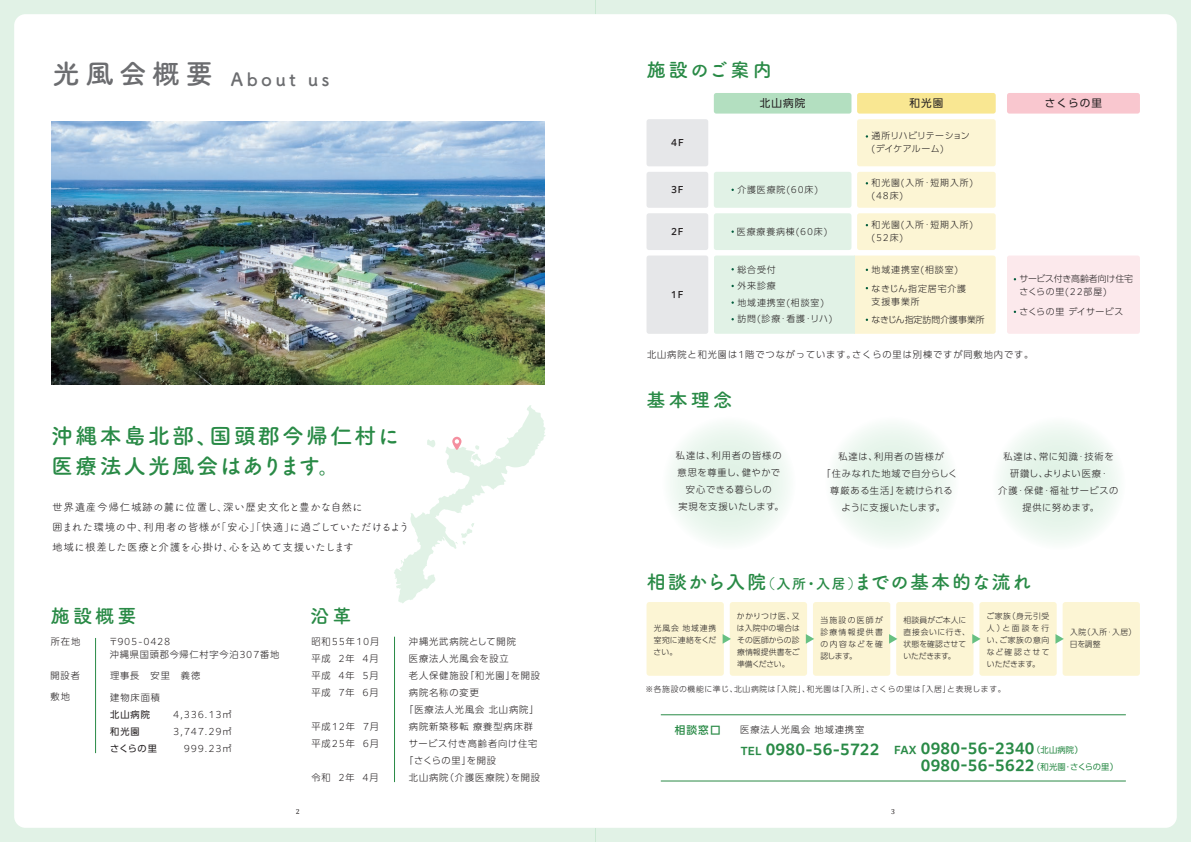
<style>
.page{position:relative;width:1191px;height:842px;background:#fff}
.page>*{position:absolute;margin:0;border:0;box-sizing:border-box;transform-origin:0 0}
.t1{font:22px/29.8px "Tsuku A Rd Gothic Std B";letter-spacing:.1em;color:#298a46}
.t2{font:19.1px "Tsuku A Rd Gothic Std B";letter-spacing:.06em;color:#298a46}
.t3{font:19.1px "Tsuku A Rd Gothic Std B";letter-spacing:.1em;color:#298a46}
.t4{font:18.4px "Tsuku A Rd Gothic Std B";letter-spacing:.18em;color:#6c6d70}
.t5{font:700 14.4px/16.4px "PUD Shin Go Pr 6 N De";letter-spacing:.02em;color:#298a46}
.t6{font:10.6px/19.8px "Tsuku A Rd Gothic Std R";letter-spacing:.02em;color:#231f20}
.t7{font:10.6px "PUD Shin Go Pr 6 N";letter-spacing:.1em;color:#231f20}
.t8{font:500 10.6px "PUD Shin Go Pr 6 N";color:#298a46}
.t9{font:300 9.2px/17px "PUD Shin Go Pr 6 N";letter-spacing:.1em;color:#231f20;text-align:right}
.t10{font:300 9.2px/17px "PUD Shin Go Pr 6 N";letter-spacing:.075em;color:#231f20;text-align:center}
.t11{font:300 9.2px/13px "PUD Shin Go Pr 6 N";letter-spacing:.08em;color:#231f20}
.t12{font:300 9.2px "PUD Shin Go Pr 6 N";letter-spacing:.065em;color:#231f20}
.t13{font:9.2px/17px "PUD Shin Go Pr 6 N";letter-spacing:.1em;color:#231f20}
.t14{font:300 9.2px "PUD Shin Go Pr 6 N";letter-spacing:.05em;color:#231f20}
.t15{font:300 8.9px/16.4px "PUD Shin Go Pr 6 N";letter-spacing:.1em;color:#231f20}
.t16{font:300 8.9px/13px "PUD Shin Go Pr 6 N";letter-spacing:-.015em;color:#231f20}
.t17{font:300 8.9px/13px "PUD Shin Go Pr 6 N";letter-spacing:.015em;color:#231f20}
.t18{font:300 8.9px "PUD Shin Go Pr 6 N";color:#231f20}
.t19{font:300 8.9px "PUD Shin Go Pr 6 N";letter-spacing:.05em;color:#231f20}
.t20{font:500 8.9px "PUD Shin Go Pr 6 N";letter-spacing:.1em;color:#231f20}
.t21{font:300 7.8px/12px "PUD Shin Go Pr 6 N";letter-spacing:.08em;color:#231f20;text-align:justify}
.t22{font:300 7.8px/12px "PUD Shin Go Pr 6 N";letter-spacing:.02em;color:#231f20}
.t23{font:300 7.8px/12px "PUD Shin Go Pr 6 N";letter-spacing:.03em;color:#231f20}
.t24{font:7.1px "Cambria";color:#231f20}
.s1{font-size:27.6px}
.s2{font-size:14.2px}
.s3{font-size:10.3px}
.s4{font-family:"PUD Shin Go Pr 6 N";font-weight:400;font-size:8.3px}
</style>
<div class="page">
<div style="left:595px;top:0;width:596px;height:842px;background:#e1f2e6"></div>
<div style="left:595px;top:14px;width:581px;height:814px;background:#fff"></div>
<div style="left:854px;top:255px;width:141px;height:79px;background:#fcf5d4"></div>
<div style="left:714px;top:255px;width:140px;height:79px;background:#e1f2e6"></div>
<div style="left:857px;top:119px;width:138px;height:47px;background:#fcf5d4;border-radius:2px"></div>
<div style="left:857px;top:172px;width:138px;height:36px;background:#fcf5d4;border-radius:2px"></div>
<div style="left:857px;top:213px;width:138px;height:37px;background:#fcf5d4;border-radius:2px"></div>
<div style="left:1007px;top:255px;width:133px;height:79px;background:#fce9ec;border-radius:2px"></div>
<div style="left:714px;top:172px;width:137px;height:36px;background:#e1f2e6;border-radius:2px"></div>
<div style="left:714px;top:213px;width:137px;height:37px;background:#e1f2e6;border-radius:2px"></div>
<div style="left:857px;top:93px;width:138px;height:21px;background:#f9e792;border-radius:2px"></div>
<div style="left:1007px;top:93px;width:133px;height:21px;background:#f9c7cf;border-radius:2px"></div>
<div style="left:714px;top:93px;width:137px;height:21px;background:#b3dfc0;border-radius:2px"></div>
<div style="left:646px;top:172px;width:62px;height:36px;background:#e6e7e9;border-radius:2px"></div>
<div style="left:646px;top:213px;width:62px;height:37px;background:#e6e7e9;border-radius:2px"></div>
<div style="left:646px;top:255px;width:62px;height:79px;background:#e6e7e9;border-radius:2px"></div>
<div style="left:646px;top:119px;width:62px;height:47px;background:#e6e7e9;border-radius:2px"></div>
<svg style="left:661px;top:416px;width:135px;height:134px"></svg>
<svg style="left:824px;top:416px;width:134px;height:134px"></svg>
<svg style="left:991px;top:416px;width:134px;height:134px"></svg>
<div style="left:646px;top:602px;width:78px;height:74px;background:#fcf5d4;border-radius:3px"></div>
<div style="left:729px;top:602px;width:78px;height:74px;background:#fcf5d4;border-radius:3px"></div>
<div style="left:813px;top:602px;width:77px;height:74px;background:#fcf5d4;border-radius:3px"></div>
<div style="left:896px;top:602px;width:77px;height:74px;background:#fcf5d4;border-radius:3px"></div>
<div style="left:979px;top:602px;width:77px;height:74px;background:#fcf5d4;border-radius:3px"></div>
<div style="left:1062px;top:602px;width:78px;height:74px;background:#fcf5d4;border-radius:3px"></div>
<svg style="left:722px;top:634px;width:9px;height:10px"></svg>
<svg style="left:806px;top:634px;width:8px;height:10px"></svg>
<svg style="left:889px;top:634px;width:8px;height:10px"></svg>
<svg style="left:972px;top:634px;width:8px;height:10px"></svg>
<svg style="left:1055px;top:634px;width:8px;height:10px"></svg>
<hr style="left:661px;top:715px;width:464px;height:1px;background:#298a46">
<hr style="left:661px;top:781px;width:464px;height:1px;background:#298a46">
<div style="left:0;top:0;width:595px;height:842px;background:#e1f2e6"></div>
<div style="left:14px;top:14px;width:581px;height:814px;background:#fff"></div>
<svg style="left:394px;top:405px;width:151px;height:198px"></svg>
<hr style="left:95px;top:638px;width:1px;height:115px;background:#298a46">
<hr style="left:394px;top:637px;width:1px;height:145px;background:#298a46">
<img style="left:51px;top:122px;width:493px;height:262px">
<h3 class="t4" style="left:53px;top:65px;width:278px"><span class="s1">光風会概要</span> About us</h3>
<h1 class="t1" style="left:51px;top:419px;width:349px">沖縄本島北部、国頭郡今帰仁村に医療法人光風会はあります。</h1>
<p class="t6" style="left:52px;top:497px;width:359px">世界遺産今帰仁城跡の麓に位置し、深い歴史文化と豊かな自然に<br>囲まれた環境の中、利用者の皆様が「安心」「快適」に過ごしていただけるよう地域に根差した医療と介護を心掛け、心を込めて支援いたします</p>
<h2 class="t3" style="left:51px;top:601px;width:87px">施設概要</h2>
<p class="t9" style="left:51px;top:633px;width:31px">所在地</p>
<p class="t9" style="left:50px;top:667px;width:31px">開設者</p>
<p class="t9" style="left:51px;top:689px;width:21px">敷地</p>
<p class="t11" style="left:109px;top:635px;width:172px">〒905-0428<br>沖縄県国頭郡今帰仁村字今泊307番地</p>
<p class="t9" style="left:110px;top:667px;width:92px">理事長　安里　義徳</p>
<p class="t9" style="left:110px;top:689px;width:51px">建物床面積</p>
<p class="t13" style="left:110px;top:706px;width:48px">北山病院和光園<br>さくらの里</p>
<p class="t9" style="left:173px;top:706px;width:60px">4,336.13㎡<br>3,747.29㎡<br>999.23㎡</p>
<p class="t24" style="left:296px;top:807px;width:5px">2</p>
<h2 class="t3" style="left:310px;top:601px;width:43px">沿革</h2>
<p class="t9" style="left:311px;top:633px;width:69px;text-align:justify">昭和55年10月平成 2年 4月平成 4年 5月平成 7年 6月</p>
<p class="t9" style="left:311px;top:718px;width:69px;text-align:left">平成12年 7月平成25年 6月</p>
<p class="t9" style="left:311px;top:769px;width:69px">令和 2年 4月</p>
<p class="t9" style="left:409px;top:633px;width:108px">沖縄光武病院として開院</p>
<p class="t9" style="left:409px;top:650px;width:101px">医療法人光風会を設立</p>
<p class="t9" style="left:409px;top:667px;width:133px">老人保健施設「和光園」を開設</p>
<p class="t9" style="left:409px;top:684px;width:72px">病院名称の変更</p>
<p class="t9" style="left:404px;top:701px;width:136px">「医療法人光風会 北山病院」</p>
<p class="t9" style="left:409px;top:718px;width:126px">病院新築移転 療養型病床群</p>
<p class="t11" style="left:409px;top:737px;width:130px">サービス付き高齢者向け住宅</p>
<p class="t12" style="left:404px;top:753px;width:93px">「さくらの里」を開設</p>
<p class="t9" style="left:409px;top:769px;width:133px">北山病院（介護医療院）を開設</p>
<h2 class="t3" style="left:646px;top:55px;width:127px">施設のご案内</h2>
<p class="t20" style="left:671px;top:138px;width:14px">4F</p>
<p class="t20" style="left:671px;top:185px;width:14px">3F</p>
<p class="t20" style="left:671px;top:227px;width:14px">2F</p>
<p class="t20" style="left:671px;top:290px;width:14px">1F</p>
<p class="t7" style="left:760px;top:97px;width:47px">北山病院</p>
<p class="t7" style="left:909px;top:97px;width:36px">和光園</p>
<p class="t7" style="left:1044px;top:97px;width:59px">さくらの里</p>
<p class="t15" style="left:737px;top:181px;width:82px">介護医療院(60床)</p>
<p class="t15" style="left:737px;top:223px;width:92px">医療療養病棟(60床)</p>
<p class="t15" style="left:737px;top:262px;width:96px">総合受付<br>外来診療<br>地域連携室(相談室)訪問(診療・看護･リハ)</p>
<p class="t17" style="left:871px;top:130px;width:100px">通所リハビリテーション(デイケアルーム)</p>
<p class="t15" style="left:871px;top:177px;width:103px;line-height:13px">和光園(入所・短期入所) (48床)</p>
<p class="t15" style="left:871px;top:218px;width:103px;line-height:13px">和光園(入所・短期入所) (52床)</p>
<p class="t15" style="left:871px;top:262px;width:88px">地域連携室(相談室)</p>
<p class="t18" style="left:871px;top:312px;width:115px">なきじん指定訪問介護事業所</p>
<p class="t15" style="left:871px;top:282px;width:96px;line-height:13px">なきじん指定居宅介護支援事業所</p>
<p class="t16" style="left:1019px;top:272px;width:115px">サービス付き高齢者向け住宅さくらの里(22部屋)</p>
<p class="t19" style="left:1019px;top:304px;width:106px">さくらの里 デイサービス</p>
<p class="t9" style="left:647px;top:346px;width:388px">北山病院と和光園は1階でつながっています。さくらの里は別棟ですが同敷地内です。</p>
<h2 class="t3" style="left:646px;top:385px;width:87px">基本理念</h2>
<p class="t10" style="left:676px;top:448px;width:109px">私達は、利用者の皆様の意思を尊重し、健やかで安心できる暮らしの<br>実現を支援いたします。</p>
<p class="t9" style="left:838px;top:448px;width:107px">私達は、利用者の皆様が</p>
<p class="t11" style="left:821px;top:467px;width:137px">「住みなれた地域で自分らしく</p>
<p class="t12" style="left:830px;top:483px;width:124px">尊厳ある生活」を続けられる</p>
<p class="t14" style="left:841px;top:500px;width:105px">ように支援いたします。</p>
<p class="t10" style="left:998px;top:448px;width:122px">私達は、常に知識・技術を研鑽し、よりよい医療・<br>介護・保健・福祉サービスの提供に努めます。</p>
<h2 class="t2" style="left:647px;top:567px;width:386px">相談から入院<span class="s2">（入所・入居）</span>までの基本的な流れ</h2>
<p class="t21" style="left:820px;top:614px;width:64px">当施設の医師が診療情報提供書の内容などを確認します。</p>
<p class="t22" style="left:903px;top:614px;width:68px">相談員がご本人に直接会いに行き、状態を確認させていただきます。</p>
<p class="t21" style="left:986px;top:610px;width:65px">ご家族（身元引受人）と面談を行い、ご家族の意向など確認させていただきます。</p>
<p class="t21" style="left:645px;top:683px;width:361px">※各施設の機能に準じ、北山病院は「入院」、和光園は「入所」、さくらの里は「入居」と表現します。</p>
<p class="t21" style="left:737px;top:610px;width:64px">かかりつけ医、又は入院中の場合はその医師からの診療情報提供書をご準備ください。</p>
<p class="t21" style="left:653px;top:622px;width:64px">光風会 地域連携室宛に連絡をください。</p>
<p class="t23" style="left:1070px;top:626px;width:68px">入院（入所・入居）日を調整</p>
<p class="t8" style="left:675px;top:724px;width:47px">相談窓口</p>
<p class="t9" style="left:740px;top:721px;width:126px">医療法人光風会 地域連携室</p>
<h3 class="t5" style="left:920px;top:741px;width:199px;text-indent:-180px"><sub>TEL</sub> 0980-56-5722 <span class="s3">FAX</span> 0980-56-2340<span class="s4">（北山病院）<br></span>0980-56-5622<span class="s4">（和光園・さくらの里）</span></h3>
<p class="t24" style="left:891px;top:807px;width:5px">3</p>
</div>
